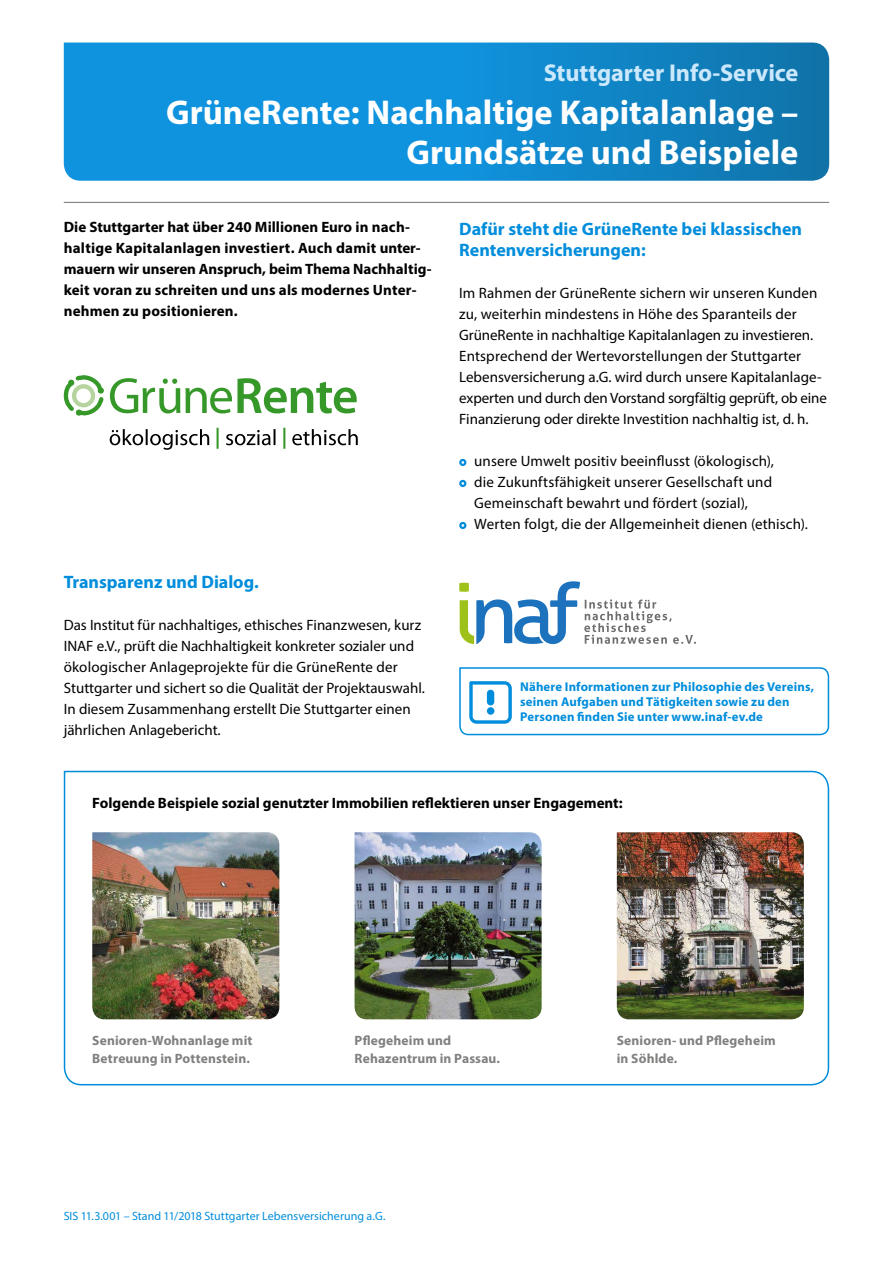
<style>
.page{position:relative;width:893px;height:1263px;background:#fff}
.page>*{position:absolute;margin:0;border:0;box-sizing:border-box;transform-origin:0 0}
.t1{font:700 34.5px/40.5px "Myriad Pro";color:#fff;text-align:right}
.t2{font:700 24.3px "Myriad Pro";letter-spacing:-.005em;color:#cbe8fc}
.t3{font:700 18px/21px "Myriad Pro";color:#008ddc}
.t4{font:15px/21px "Myriad Pro";color:#000}
.t5{font:700 15px/21px "Myriad Pro";color:#000}
.t6{font:700 13.5px/18px "Myriad Pro";letter-spacing:.01em;color:#80807f}
.t7{font:700 12.75px/15.3px "Myriad Pro";letter-spacing:.01em;color:#008ddc}
.t8{font:12px "Myriad Pro";color:#008ddc}
</style>
<div class="page">
<hr style="left:64px;top:202px;width:765px;height:1px;background:#757474">
<svg style="left:64px;top:43px;width:765px;height:138px;background:#108bd0"></svg>
<div style="left:459px;top:459px;width:7px;height:7px;border:2px solid #008ddc;border-radius:50%"></div>
<div style="left:459px;top:480px;width:7px;height:7px;border:2px solid #008ddc;border-radius:50%"></div>
<div style="left:459px;top:522px;width:7px;height:7px;border:2px solid #008ddc;border-radius:50%"></div>
<svg style="left:66px;top:375px;width:291px;height:41px"></svg>
<svg style="left:110px;top:429px;width:248px;height:21px"></svg>
<hr style="left:217px;top:428px;width:2px;height:21px;background:#359829">
<hr style="left:283px;top:428px;width:2px;height:21px;background:#359829">
<svg style="left:459px;top:667px;width:371px;height:69px"></svg>
<div style="left:487px;top:690px;width:7px;height:15px;background:#008ddc;border-radius:4px"></div>
<div style="left:487px;top:707px;width:7px;height:8px;background:#008ddc;border-radius:50%"></div>
<svg style="left:459px;top:581px;width:237px;height:63px"></svg>
<svg style="left:63px;top:770px;width:767px;height:316px"></svg>
<img style="left:355px;top:832px;width:187px;height:187px">
<img style="left:92px;top:832px;width:187px;height:187px">
<img style="left:617px;top:832px;width:187px;height:187px">
<h2 class="t2" style="left:544px;top:57px;width:256px">Stuttgarter Info-Service</h2>
<h1 class="t1" style="left:166px;top:91px;width:634px">GrüneRente: Nachhaltige Kapitalanlage –<br>Grundsätze und Beispiele</h1>
<p class="t5" style="left:64px;top:216px;width:369px">Die Stuttgarter hat über 240 Millionen Euro in nach&shy;haltige Kapitalanlagen investiert. Auch damit unter&shy;mauern wir unseren Anspruch, beim Thema Nachhaltig&shy;keit voran zu schreiten und uns als modernes Unter&shy;nehmen zu positionieren.</p>
<p class="t3" style="left:459px;top:218px;width:344px">Dafür steht die GrüneRente bei klassischen<br>Rentenversicherungen:</p>
<p class="t4" style="left:459px;top:282px;width:369px">Im Rahmen der GrüneRente sichern wir unseren Kunden zu, weiterhin mindestens in Höhe des Sparanteils der GrüneRente in nachhaltige Kapitalanlagen zu investieren.<br>Entsprechend der Wertevorstellungen der Stuttgarter Lebensversicherung a.G. wird durch unsere Kapitalanlage&shy;experten und durch den Vorstand sorgfältig geprüft, ob eine Finanzierung oder direkte Investition nachhaltig ist, d. h.</p>
<p class="t4" style="left:474px;top:450px;width:335px">unsere Umwelt positiv beeinflusst (ökologisch),<br>die Zukunftsfähigkeit unserer Gesellschaft und Gemeinschaft bewahrt und fördert (sozial),<br>Werten folgt, die der Allgemeinheit dienen (ethisch).</p>
<p class="t3" style="left:64px;top:571px;width:197px">Transparenz und Dialog.</p>
<p class="t4" style="left:64px;top:614px;width:363px">Das Institut für nachhaltiges, ethisches Finanzwesen, kurz INAF e.V., prüft die Nachhaltigkeit konkreter sozialer und ökologischer Anlageprojekte für die GrüneRente der Stuttgarter und sichert so die Qualität der Projektauswahl.<br>In diesem Zusammenhang erstellt Die Stuttgarter einen jährlichen Anlagebericht.</p>
<p class="t7" style="left:520px;top:678px;width:295px">Nähere Informationen zur Philosophie des Vereins, seinen Aufgaben und Tätigkeiten sowie zu den<br>Personen finden Sie unter www.inaf-ev.de</p>
<p class="t5" style="left:92px;top:792px;width:532px">Folgende Beispiele sozial genutzter Immobilien reflektieren unser Engagement:</p>
<p class="t6" style="left:92px;top:1031px;width:162px">Senioren-Wohnanlage mit<br>Betreuung in Pottenstein.</p>
<p class="t6" style="left:617px;top:1031px;width:160px">Senioren- und Pflegeheim in Söhlde.</p>
<p class="t6" style="left:355px;top:1031px;width:147px">Pflegeheim und<br>Rehazentrum in Passau.</p>
<p class="t8" style="left:64px;top:1209px;width:323px">SIS 11.3.001 – Stand 11/2018 Stuttgarter Lebensversicherung a.G.</p>
</div>
